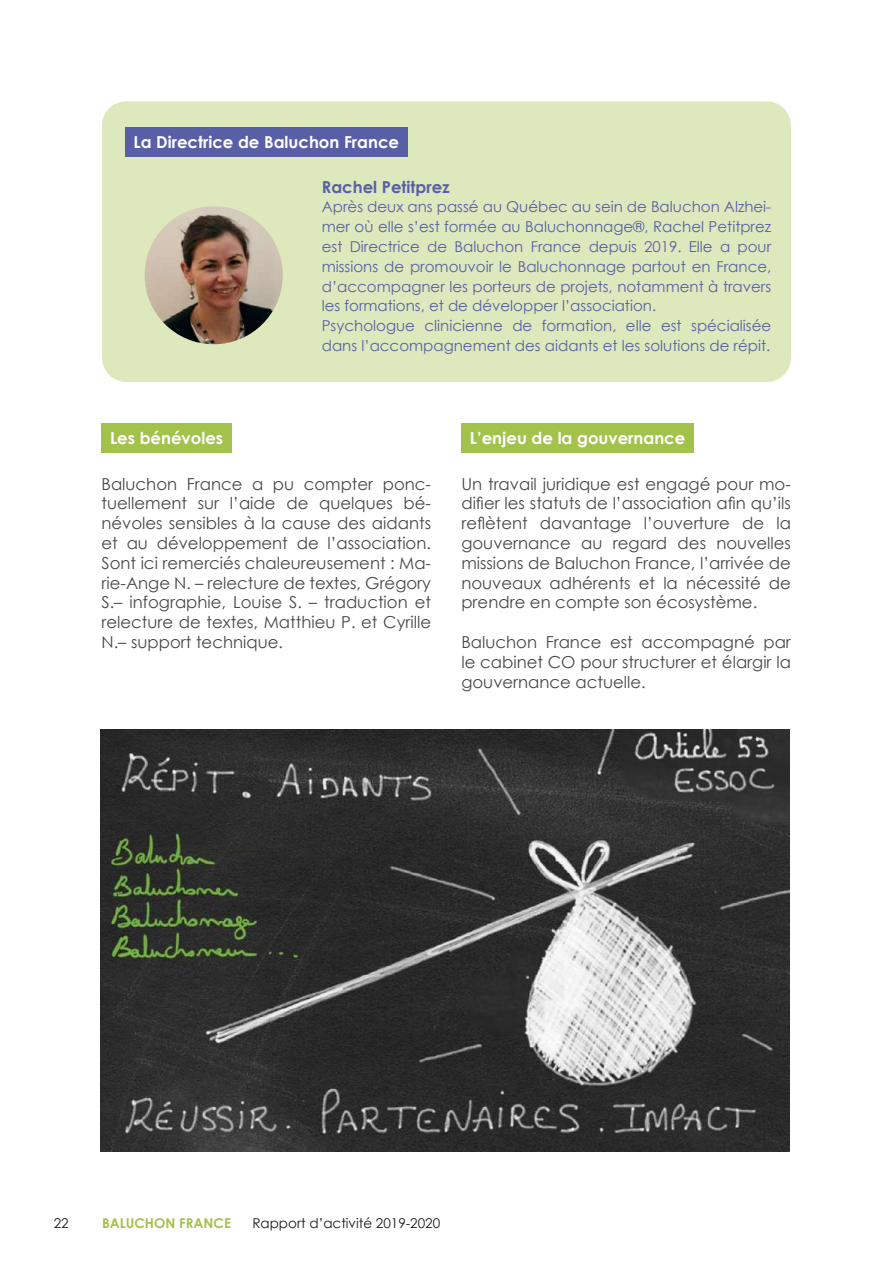
<style>
.page{position:relative;width:893px;height:1263px;background:#fff}
.page>*{position:absolute;margin:0;border:0;box-sizing:border-box;transform-origin:0 0}
.t1{font:16.5px/19.8px "Century Gothic";color:#484848;text-align:justify}
.t2{font:700 16.5px "Century Gothic";color:#fff}
.t3{font:700 16.5px "Century Gothic";color:#585fa7}
.t4{font:15px/19.8px "Century Gothic";color:#585fa7}
.t5{font:13.5px "Century Gothic";color:#1a1a1a}
.t6{font:700 13.5px "Century Gothic";color:#a3c24b}
</style>
<div class="page">
<img style="left:101px;top:729px;width:688px;height:422px">
<div style="left:102px;top:101px;width:689px;height:281px;background:#dde8bc;border-radius:24px"></div>
<div style="left:125px;top:127px;width:283px;height:30px;background:#585fa7"></div>
<img style="left:145px;top:206px;width:138px;height:138px;border-radius:69px">
<div style="left:102px;top:423px;width:130px;height:30px;background:#a3c24b"></div>
<div style="left:461px;top:423px;width:233px;height:30px;background:#a3c24b"></div>
<p class="t2" style="left:133px;top:130px;width:267px">La Directrice de Baluchon France</p>
<p class="t3" style="left:322px;top:174px;width:130px">Rachel Petitprez</p>
<p class="t4" style="left:322px;top:197px;width:451px">Après deux ans passé au Québec au sein de Baluchon Alzhei&shy;mer où elle s’est formée au Baluchonnage®, Rachel Petitprez est Directrice de Baluchon France depuis 2019. Elle a pour missions de promouvoir le Baluchonnage partout en France, d’accompagner les porteurs de projets, notamment à travers les formations, et de développer l’association.<br>Psychologue clinicienne de formation, elle est spécialisée dans l’accompagnement des aidants et les solutions de répit.</p>
<p class="t2" style="left:110px;top:426px;width:115px">Les bénévoles</p>
<p class="t1" style="left:102px;top:473px;width:331px">Baluchon France a pu compter ponc&shy;tuellement sur l’aide de quelques bé&shy;névoles sensibles à la cause des aidants et au développement de l’association.<br>Sont ici remerciés chaleureusement : Ma&shy;rie-Ange N. – relecture de textes, Grégory S.– infographie, Louise S. – traduction et relecture de textes, Matthieu P. et Cyrille N.– support technique.</p>
<p class="t1" style="left:461px;top:473px;width:331px">Un travail juridique est engagé pour mo&shy;difier les statuts de l’association afin qu’ils reflètent davantage l’ouverture de la gouvernance au regard des nouvelles missions de Baluchon France, l’arrivée de nouveaux adhérents et la nécessité de prendre en compte son écosystème.</p>
<p class="t2" style="left:470px;top:426px;width:217px">L’enjeu de la gouvernance</p>
<p class="t1" style="left:461px;top:632px;width:331px">Baluchon France est accompagné par le cabinet CO pour structurer et élargir la gouvernance actuelle.</p>
<p class="t5" style="left:54px;top:1213px;width:16px">22</p>
<p class="t6" style="left:102px;top:1212px;width:131px">BALUCHON FRANCE</p>
<p class="t5" style="left:252px;top:1213px;width:189px">Rapport d’activité 2019-2020</p>
</div>
